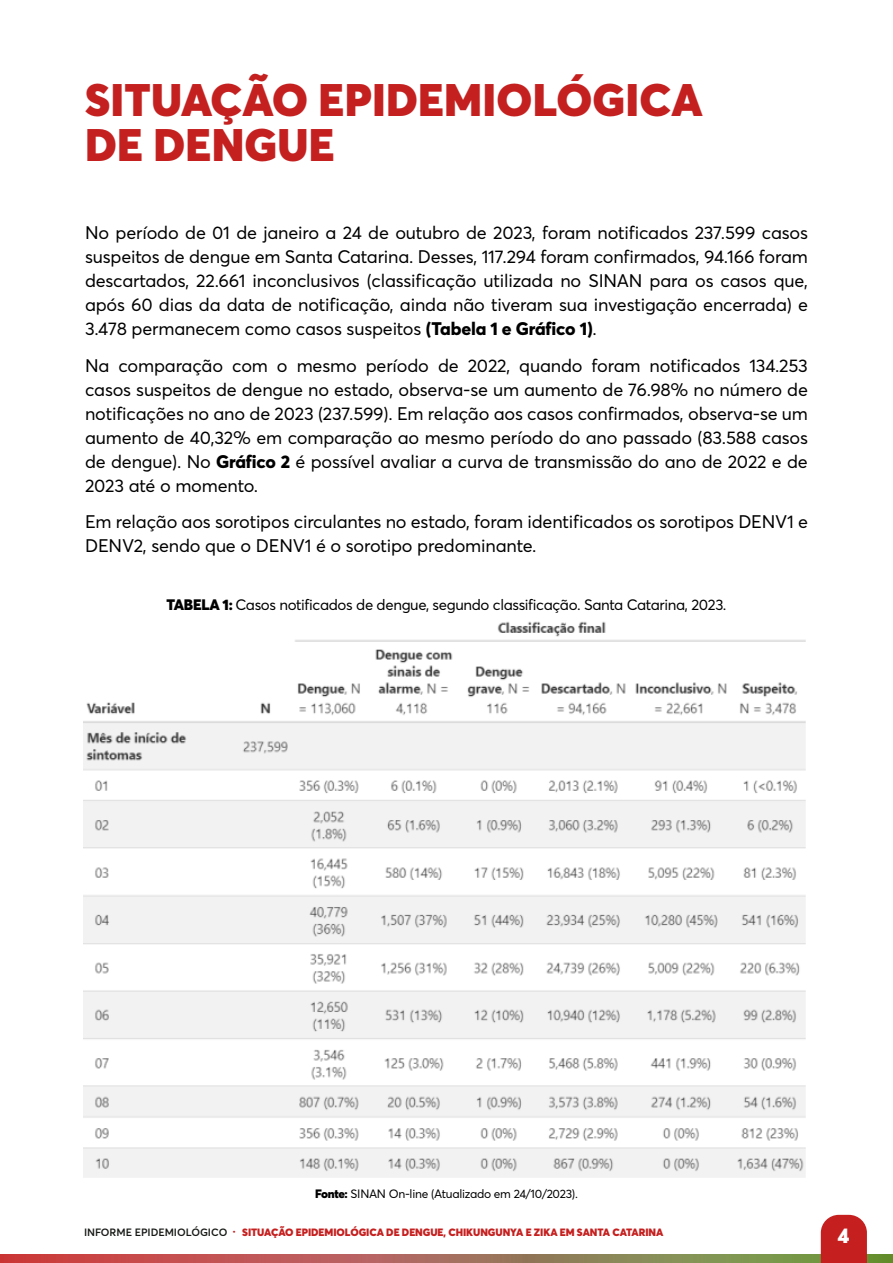
<style>
.page{position:relative;width:893px;height:1263px;background:#fff}
.page>*{position:absolute;margin:0;border:0;box-sizing:border-box;transform-origin:0 0}
.t1{font:900 45px/45px "Averta";letter-spacing:.005em;color:#c52020}
.t2{font:900 21px "Averta";color:#fff}
.t3{font:18px/24px "Averta";letter-spacing:-.01em;color:#000;text-align:justify}
.t4{font:15px "Averta";letter-spacing:-.025em;color:#000}
.t5{font:12px "Averta";letter-spacing:-.025em;color:#000}
.t6{font:900 10.5px "Averta";letter-spacing:-.005em;color:#c5201f}
.s1{font-weight:800}
.s2{font-weight:900}
.s3{font-weight:600;color:#151814}
</style>
<div class="page">
<svg style="left:0;top:1254px;width:385px;height:9px;background:#c34f50"></svg>
<svg style="left:385px;top:1254px;width:508px;height:9px;background:#8c8454"></svg>
<svg style="left:821px;top:1215px;width:46px;height:48px;background:#c82d2c"></svg>
<img style="left:83px;top:621px;width:723px;height:557px">
<h1 class="t1" style="left:85px;top:77px;width:619px">SITUAÇÃO EPIDEMIOLÓGICA<br>DE DENGUE</h1>
<p class="t3" style="left:85px;top:220px;width:724px">No período de 01 de janeiro a 24 de outubro de 2023, foram notificados 237.599 casos suspeitos de dengue em Santa Catarina. Desses, 117.294 foram confirmados, 94.166 foram descartados, 22.661 inconclusivos (classificação utilizada no SINAN para os casos que, após 60 dias da data de notificação, ainda não tiveram sua investigação encerrada) e 3.478 permanecem como casos suspeitos <span class="s1">(Tabela 1 e Gráfico 1)</span>.</p>
<p class="t3" style="left:85px;top:353px;width:724px">Na comparação com o mesmo período de 2022, quando foram notificados 134.253 casos suspeitos de dengue no estado, observa-se um aumento de 76.98% no número de notificações no ano de 2023 (237.599). Em relação aos casos confirmados, observa-se um aumento de 40,32% em comparação ao mesmo período do ano passado (83.588 casos de dengue). No <span class="s1">Gráfico 2</span> é possível avaliar a curva de transmissão do ano de 2022 e de 2023 até o momento.</p>
<p class="t3" style="left:85px;top:510px;width:724px">Em relação aos sorotipos circulantes no estado, foram identificados os sorotipos DENV1 e<br>DENV2, sendo que o DENV1 é o sorotipo predominante.</p>
<p class="t4" style="left:166px;top:595px;width:561px"><span class="s2">TABELA 1:</span> Casos notificados de dengue, segundo classificação. Santa Catarina, 2023.</p>
<p class="t5" style="left:315px;top:1186px;width:264px"><span class="s2">Fonte:</span> SINAN On-line (Atualizado em 24/10/2023).</p>
<p class="t6" style="left:84px;top:1225px;width:581px"><span class="s3">INFORME EPIDEMIOLÓGICO</span> · SITUAÇÃO EPIDEMIOLÓGICA DE DENGUE, CHIKUNGUNYA E ZIKA EM SANTA CATARINA</p>
<p class="t2" style="left:838px;top:1222px;width:13px">4</p>
</div>
